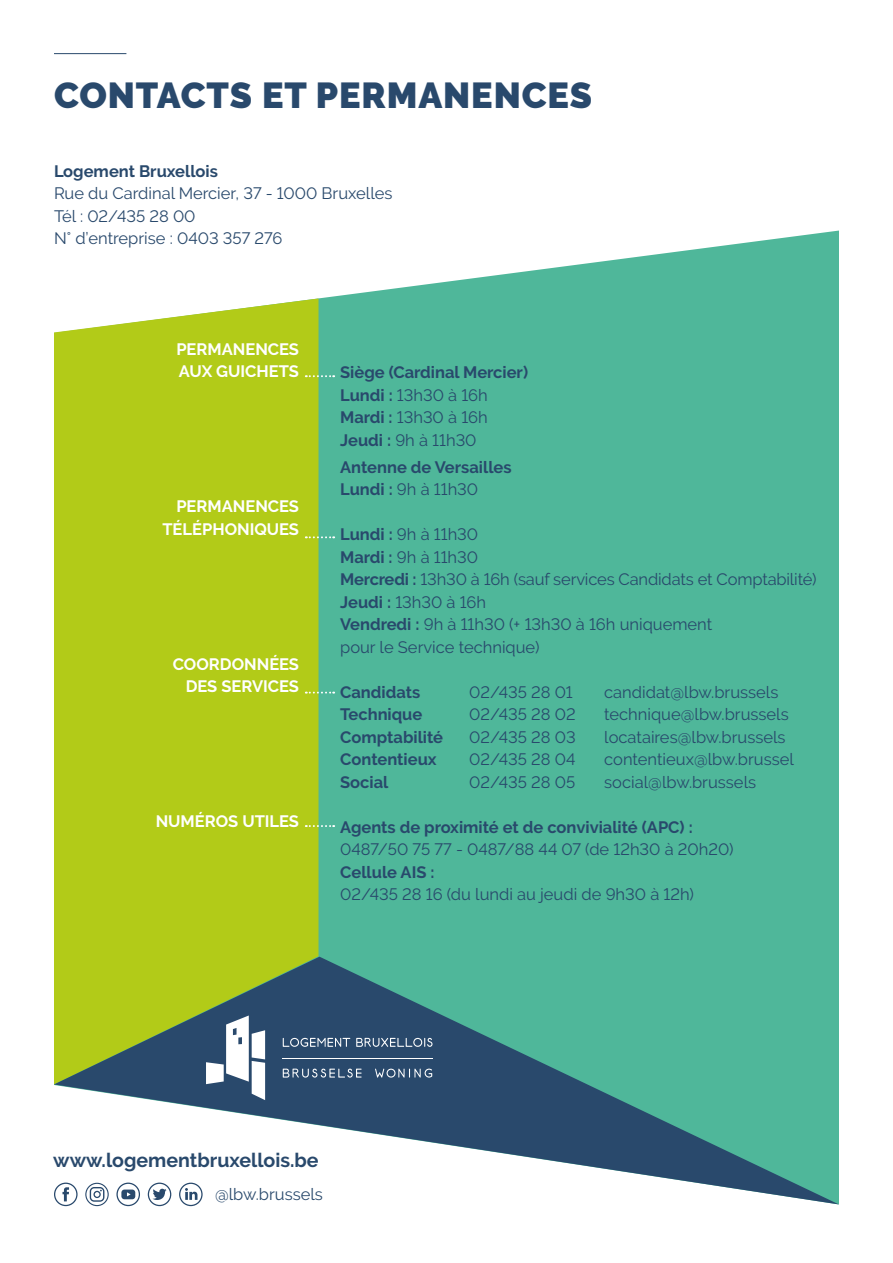
<style>
.page{position:relative;width:893px;height:1263px;background:#fff}
.page>*{position:absolute;margin:0;border:0;box-sizing:border-box;transform-origin:0 0}
.t1{font:900 36px "Raleway";letter-spacing:.025em;color:#29496c}
.t2{font:700 19.5px "Raleway";color:#29496c}
.t3{font:16.5px/22.5px "Raleway";color:#29496c;text-align:justify}
.t4{font:700 16.5px/22.5px "Raleway";color:#29496c}
.t5{font:700 16.5px/22.5px "Raleway";color:#fff;text-align:right}
.s1{font-weight:700}
.s2{font-weight:400}
</style>
<div class="page">
<hr style="left:54px;top:53px;width:72px;height:1px;background:#29496c">
<div style="left:318px;top:231px;width:521px;height:726px;background:#4fb79a"></div>
<svg style="left:153px;top:1204px;width:13px;height:2px"></svg>
<svg style="left:59px;top:1204px;width:14px;height:2px"></svg>
<svg style="left:121px;top:1204px;width:14px;height:2px"></svg>
<svg style="left:90px;top:1204px;width:14px;height:2px"></svg>
<svg style="left:184px;top:1204px;width:14px;height:2px"></svg>
<div style="left:54px;top:298px;width:264px;height:659px;background:#b2cb18"></div>
<svg style="left:306px;top:375px;width:28px;height:2px"></svg>
<svg style="left:306px;top:536px;width:28px;height:2px"></svg>
<svg style="left:306px;top:692px;width:28px;height:1px"></svg>
<svg style="left:306px;top:825px;width:28px;height:2px"></svg>
<svg style="left:54px;top:957px;width:785px;height:247px"></svg>
<svg style="left:283px;top:1038px;width:67px;height:9px"></svg>
<svg style="left:356px;top:1038px;width:76px;height:9px"></svg>
<svg style="left:283px;top:1068px;width:79px;height:9px"></svg>
<svg style="left:375px;top:1068px;width:57px;height:9px"></svg>
<hr style="left:282px;top:1058px;width:151px;height:1px;background:#fff">
<svg style="left:206px;top:1015px;width:59px;height:85px"></svg>
<p class="t1" style="left:54px;top:74px;width:540px">CONTACTS ET PERMANENCES</p>
<p class="t4" style="left:54px;top:160px;width:166px">Logement Bruxellois</p>
<p class="t3" style="left:54px;top:182px;width:340px">Rue du Cardinal Mercier, 37 - 1000 Bruxelles</p>
<p class="t3" style="left:54px;top:205px;width:143px">Tél : 02/435 28 00</p>
<p class="t3" style="left:54px;top:227px;width:230px">N° d’entreprise : 0403 357 276</p>
<p class="t5" style="left:176px;top:338px;width:124px;text-align:left">PERMANENCES<br>AUX GUICHETS</p>
<p class="t5" style="left:162px;top:495px;width:138px">PERMANENCES<br>TÉLÉPHONIQUES</p>
<p class="t5" style="left:173px;top:653px;width:128px">COORDONNÉES<br>DES SERVICES</p>
<p class="t5" style="left:156px;top:810px;width:145px">NUMÉROS UTILES</p>
<p class="t4" style="left:340px;top:361px;width:189px">Siège (Cardinal Mercier)</p>
<p class="t3" style="left:340px;top:384px;width:149px"><span class="s1">Lundi :</span> 13h30 à 16h <span class="s1">Mardi :</span> 13h30 à 16h <span class="s1">Jeudi :</span> 9h à 11h30</p>
<p class="t4" style="left:340px;top:456px;width:173px">Antenne de Versailles</p>
<p class="t3" style="left:340px;top:478px;width:140px"><span class="s1">Lundi :</span> 9h à 11h30</p>
<p class="t3" style="left:340px;top:523px;width:140px"><span class="s1">Lundi :</span> 9h à 11h30</p>
<p class="t3" style="left:340px;top:546px;width:139px"><span class="s1">Mardi :</span> 9h à 11h30</p>
<p class="t3" style="left:340px;top:568px;width:478px"><span class="s1">Mercredi :</span> 13h30 à 16h (sauf services Candidats et Comptabilité)</p>
<p class="t3" style="left:340px;top:591px;width:148px"><span class="s1">Jeudi :</span> 13h30 à 16h</p>
<p class="t3" style="left:340px;top:613px;width:374px"><span class="s1">Vendredi :</span> 9h à 11h30 (+ 13h30 à 16h uniquement pour le Service technique)</p>
<p class="t4" style="left:340px;top:681px;width:82px">Candidats</p>
<p class="t3" style="left:469px;top:681px;width:105px">02/435 28 01</p>
<p class="t3" style="left:604px;top:681px;width:176px">candidat@lbw.brussels</p>
<p class="t4" style="left:340px;top:703px;width:84px">Technique</p>
<p class="t3" style="left:469px;top:703px;width:108px">02/435 28 02</p>
<p class="t3" style="left:604px;top:703px;width:186px">technique@lbw.brussels</p>
<p class="t4" style="left:340px;top:726px;width:104px">Comptabilité</p>
<p class="t3" style="left:469px;top:726px;width:108px">02/435 28 03</p>
<p class="t3" style="left:604px;top:726px;width:183px">locataires@lbw.brussels</p>
<p class="t4" style="left:340px;top:748px;width:98px">Contentieux</p>
<p class="t3" style="left:469px;top:748px;width:108px">02/435 28 04</p>
<p class="t3" style="left:604px;top:748px;width:191px">contentieux@lbw.brussel</p>
<p class="t4" style="left:340px;top:771px;width:50px">Social</p>
<p class="t3" style="left:469px;top:771px;width:108px">02/435 28 05</p>
<p class="t3" style="left:604px;top:771px;width:153px">social@lbw.brussels</p>
<p class="t4" style="left:340px;top:816px;width:395px">Agents de proximité et de convivialité (APC) :<br><span class="s2">0487/50 75 77 - 0487/88 44 07 (de 12h30 à 20h20)</span></p>
<p class="t4" style="left:340px;top:861px;width:96px">Cellule AIS :</p>
<p class="t3" style="left:340px;top:883px;width:355px">02/435 28 16 (du lundi au jeudi de 9h30 à 12h)</p>
<p class="t2" style="left:53px;top:1149px;width:267px">www.logementbruxellois.be</p>
<p class="t3" style="left:215px;top:1183px;width:109px">@lbw.brussels</p>
</div>
